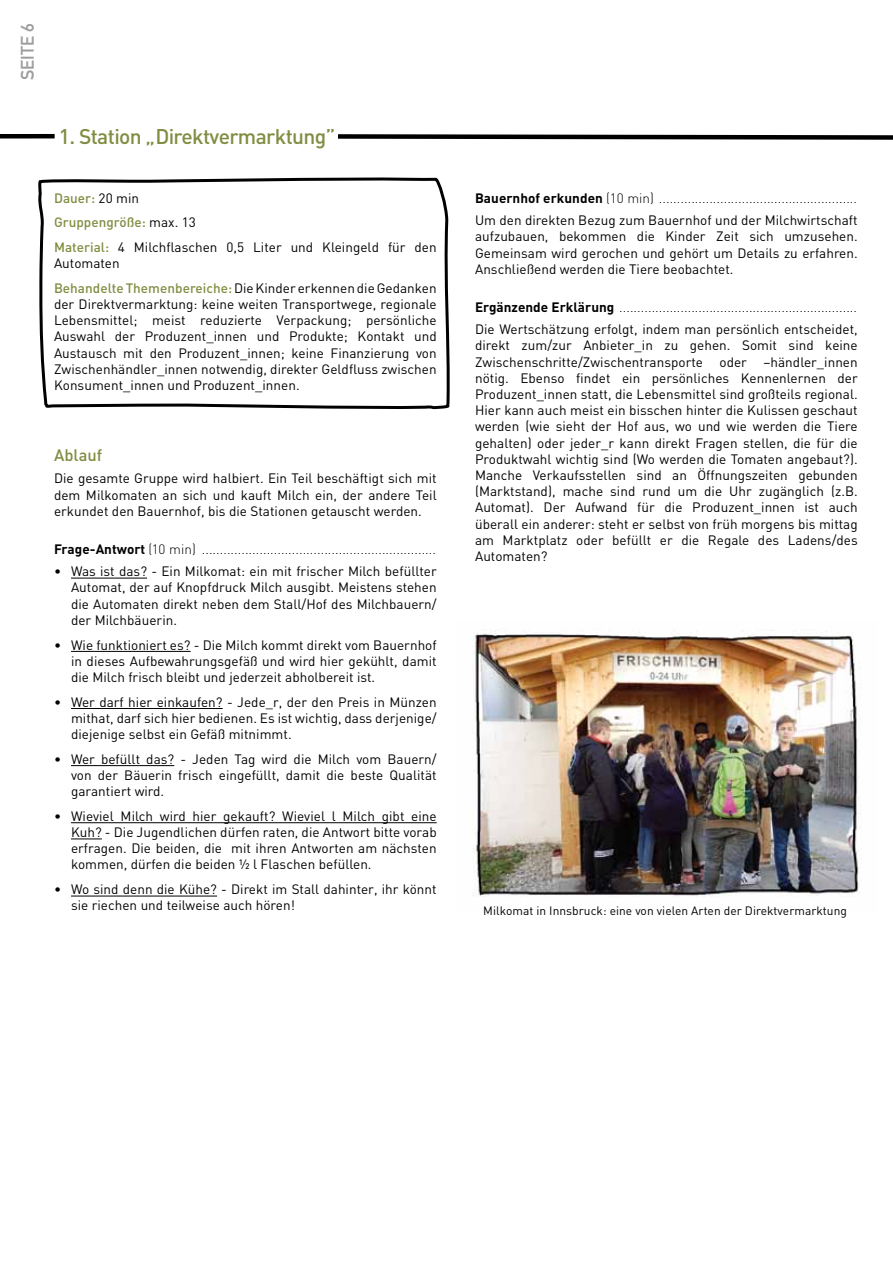
<style>
.page{position:relative;width:893px;height:1263px;background:#fff}
.page>*{position:absolute;margin:0;border:0;box-sizing:border-box;transform-origin:0 0}
.t1{font:500 21px "DIN";letter-spacing:-.03em;color:#808d41}
.t2{font:18px "DIN Mittelschrift";color:#9d9d9c}
.t3{font:500 16.5px "DIN";letter-spacing:.005em;color:#808d41}
.t4{font:13.5px/16.2px "DIN";letter-spacing:.005em;color:#000;text-align:justify}
.t5{font:300 13.5px/22.5px "DIN";letter-spacing:.005em;color:#000}
.t6{font:12px "DIN";letter-spacing:.005em;color:#000}
.s1{font-weight:500;color:#808d41}
.s2{font-weight:700}
.s3{font-weight:400}
</style>
<div class="page">
<img style="left:472px;top:630px;width:387px;height:267px">
<svg style="left:38px;top:177px;width:412px;height:233px"></svg>
<hr style="left:71px;top:578px;width:76px;height:1px;background:#000">
<hr style="left:71px;top:651px;width:120px;height:1px;background:#000">
<hr style="left:71px;top:708px;width:152px;height:1px;background:#000">
<hr style="left:71px;top:765px;width:103px;height:1px;background:#000">
<hr style="left:71px;top:822px;width:366px;height:1px;background:#000">
<hr style="left:71px;top:838px;width:31px;height:1px;background:#000">
<hr style="left:71px;top:896px;width:146px;height:1px;background:#000">
<svg style="left:338px;top:134px;width:555px;height:6px"></svg>
<svg style="left:0;top:134px;width:55px;height:5px"></svg>
<h2 class="t2" style="left:17px;top:80px;width:58px;rotate:-90deg">Seite 6</h2>
<h1 class="t1" style="left:59px;top:123px;width:278px">1. Station „Direktvermarktung”</h1>
<p class="t4" style="left:54px;top:185px;width:384px;line-height:24.8px;text-align:left"><span class="s1">Dauer:</span> 20 min<br><span class="s1">Gruppengröße:</span> max. 13<br><span class="s1">Material:</span> 4 Milchflaschen 0,5 Liter und Kleingeld für den</p>
<p class="t4" style="left:54px;top:251px;width:384px;line-height:24.8px">Automaten<br><span class="s1">Behandelte Themenbereiche:</span> Die Kinder erkennen die Gedanken</p>
<p class="t4" style="left:54px;top:296px;width:384px">der Direktvermarktung: keine weiten Transportwege, regionale Lebensmittel; meist reduzierte Verpackung; persönliche Auswahl der Produzent_innen und Produkte; Kontakt und Austausch mit den Produzent_innen; keine Finanzierung von Zwischenhändler_innen notwendig, direkter Geldfluss zwischen Konsument_innen und Produzent_innen.</p>
<p class="t3" style="left:54px;top:444px;width:50px">Ablauf</p>
<p class="t4" style="left:54px;top:470px;width:384px">Die gesamte Gruppe wird halbiert. Ein Teil beschäftigt sich mit dem Milkomaten an sich und kauft Milch ein, der andere Teil erkundet den Bauernhof, bis die Stationen getauscht werden.</p>
<p class="t5" style="left:54px;top:537px;width:384px"><span class="s2">Frage-Antwort</span> (10 min) .................................................................</p>
<p class="t4" style="left:71px;top:563px;width:367px;text-indent:-17px">• Was ist das? - Ein Milkomat: ein mit frischer Milch befüllter Automat, der auf Knopfdruck Milch ausgibt. Meistens stehen die Automaten direkt neben dem Stall/Hof des Milchbauern/ der Milchbäuerin.</p>
<p class="t4" style="left:71px;top:636px;width:367px;text-indent:-17px">• Wie funktioniert es? - Die Milch kommt direkt vom Bauernhof in dieses Aufbewahrungsgefäß und wird hier gekühlt, damit die Milch frisch bleibt und jederzeit abholbereit ist.</p>
<p class="t4" style="left:71px;top:693px;width:367px;text-indent:-17px">• Wer darf hier einkaufen? - Jede_r, der den Preis in Münzen mithat, darf sich hier bedienen. Es ist wichtig, dass derjenige/ diejenige selbst ein Gefäß mitnimmt.</p>
<p class="t4" style="left:71px;top:750px;width:367px;text-indent:-17px">• Wer befüllt das? - Jeden Tag wird die Milch vom Bauern/ von der Bäuerin frisch eingefüllt, damit die beste Qualität garantiert wird.</p>
<p class="t4" style="left:71px;top:808px;width:367px;text-indent:-17px">• Wieviel Milch wird hier gekauft? Wieviel l Milch gibt eine Kuh? - Die Jugendlichen dürfen raten, die Antwort bitte vorab erfragen. Die beiden, die mit ihren Antworten am nächsten kommen, dürfen die beiden ½ l Flaschen befüllen.</p>
<p class="t4" style="left:71px;top:881px;width:367px;text-indent:-17px">• Wo sind denn die Kühe? - Direkt im Stall dahinter, ihr könnt sie riechen und teilweise auch hören!</p>
<p class="t5" style="left:475px;top:186px;width:384px"><span class="s2">Bauernhof erkunden</span> (10 min) .......................................................<br><span class="s3">Um den direkten Bezug zum Bauernhof und der Milchwirtschaft</span></p>
<p class="t4" style="left:475px;top:228px;width:384px">aufzubauen, bekommen die Kinder Zeit sich umzusehen.<br>Gemeinsam wird gerochen und gehört um Details zu erfahren.<br>Anschließend werden die Tiere beobachtet.</p>
<p class="t5" style="left:475px;top:295px;width:384px"><span class="s2">Ergänzende Erklärung</span> ..................................................................<br><span class="s3">Die Wertschätzung erfolgt, indem man persönlich entscheidet,</span></p>
<p class="t4" style="left:475px;top:337px;width:384px">direkt zum/zur Anbieter_in zu gehen. Somit sind keine Zwischenschritte/Zwischentransporte oder –händler_innen nötig. Ebenso findet ein persönliches Kennenlernen der Produzent_innen statt, die Lebensmittel sind großteils regional.<br>Hier kann auch meist ein bisschen hinter die Kulissen geschaut werden (wie sieht der Hof aus, wo und wie werden die Tiere gehalten) oder jeder_r kann direkt Fragen stellen, die für die Produktwahl wichtig sind (Wo werden die Tomaten angebaut?).<br>Manche Verkaufsstellen sind an Öffnungszeiten gebunden (Marktstand), mache sind rund um die Uhr zugänglich (z.B.<br>Automat). Der Aufwand für die Produzent_innen ist auch überall ein anderer: steht er selbst von früh morgens bis mittag am Marktplatz oder befüllt er die Regale des Ladens/des Automaten?</p>
<p class="t6" style="left:483px;top:903px;width:365px">Milkomat in Innsbruck: eine von vielen Arten der Direktvermarktung</p>
</div>
